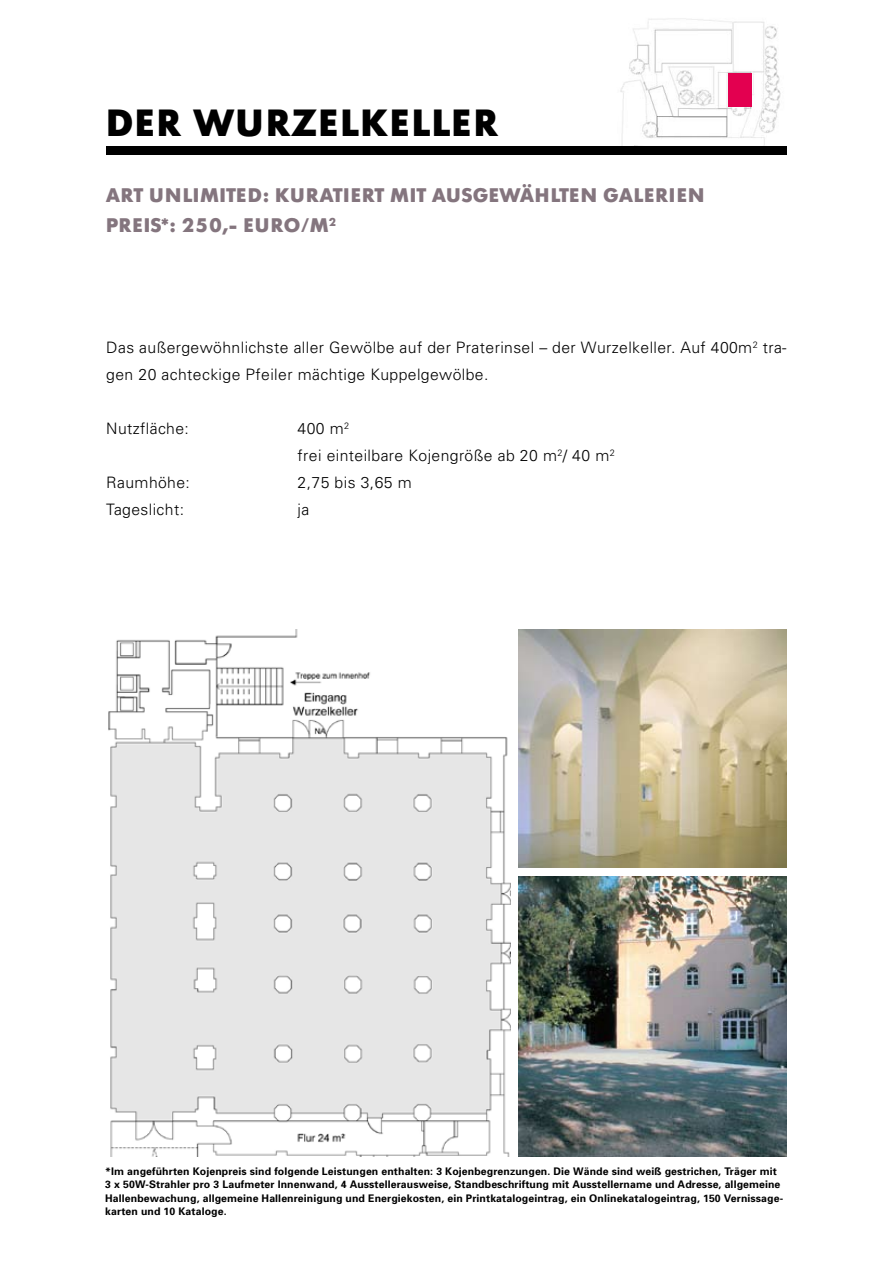
<style>
.page{position:relative;width:893px;height:1263px;background:#fff}
.page>*{position:absolute;margin:0;border:0;box-sizing:border-box;transform-origin:0 0}
.t1{font:700 37.5px "Futura BQ";letter-spacing:.06em;color:#000}
.t2{font:700 19.5px "Futura BQ";letter-spacing:.045em;color:#84757e}
.t3{font:300 15.75px/27px "Univers";letter-spacing:.025em;color:#000}
.t4{font:700 10.5px/13.5px "Univers";letter-spacing:.01em;color:#000}
</style>
<div class="page">
<img style="left:620px;top:18px;width:161px;height:128px">
<div style="left:728px;top:73px;width:23px;height:34px;background:#e30050"></div>
<img style="left:108px;top:629px;width:402px;height:528px">
<div style="left:106px;top:146px;width:681px;height:9px;background:#000"></div>
<img style="left:519px;top:629px;width:268px;height:238px">
<img style="left:519px;top:876px;width:268px;height:281px">
<h1 class="t1" style="left:106px;top:100px;width:391px">DER WURZELKELLER</h1>
<h2 class="t2" style="left:106px;top:184px;width:213px">ART UNLIMITED: KURAT</h2>
<h2 class="t2" style="left:343px;top:184px;width:363px">IERT MIT AUSGEWÄHLTEN GALERIEN</h2>
<h2 class="t2" style="left:106px;top:214px;width:232px">PREIS*: 250,- EURO/M<sup>2</sup></h2>
<h3 class="t3" style="left:106px;top:333px;width:682px">Das außergewöhnlichste aller Gewölbe auf der Praterinsel – der Wurzelkeller. Auf 400m<sup>2</sup> tra&shy;gen 20 achteckige Pfeiler mächtige Kuppelgewölbe.</h3>
<h3 class="t3" style="left:106px;top:414px;width:84px">Nutzfläche:</h3>
<h3 class="t3" style="left:298px;top:414px;width:319px">400 m<sup>2<br></sup>frei einteilbare Kojengröße ab 20 m<sup>2</sup>/ 40 m<sup>2</sup></h3>
<h3 class="t3" style="left:106px;top:468px;width:85px">Raumhöhe:</h3>
<h3 class="t3" style="left:298px;top:468px;width:116px">2,75 bis 3,65 m</h3>
<h3 class="t3" style="left:106px;top:495px;width:79px">Tageslicht:</h3>
<h3 class="t3" style="left:298px;top:495px;width:13px">ja</h3>
<p class="t4" style="left:105px;top:1164px;width:679px">*Im angeführten Kojenpreis sind folgende Leistungen enthalten: 3 Kojenbegrenzungen. Die Wände sind weiß gestrichen, Träger mit 3 x 50W-Strahler pro 3 Laufmeter Innenwand, 4 Ausstellerausweise, Standbeschriftung mit Ausstellername und Adresse, allgemeine Hallenbewachung, allgemeine Hallenreinigung und Energiekosten, ein Printkatalogeintrag, ein Onlinekatalogeintrag, 150 Vernissage&shy;karten und 10 Kataloge.</p>
</div>
